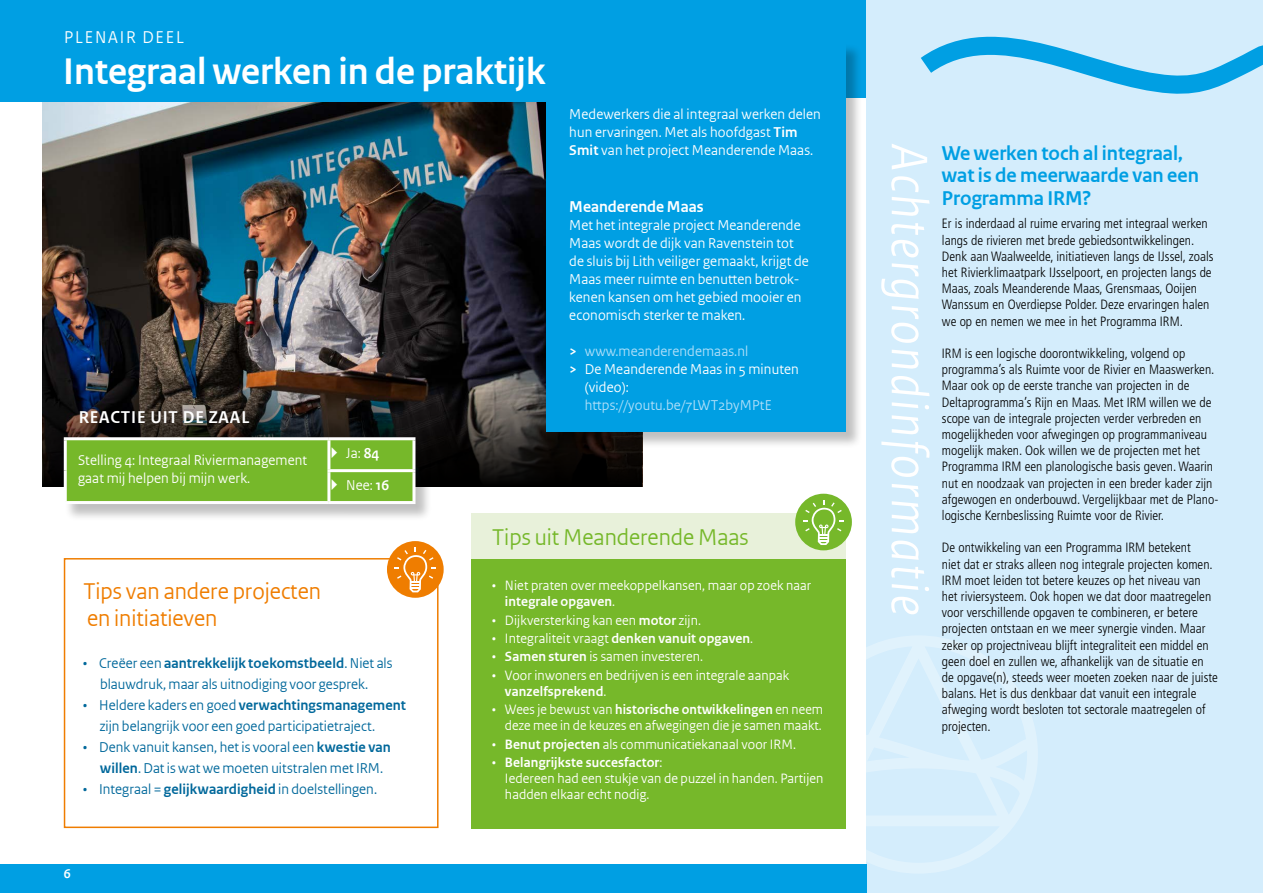
<style>
.page{position:relative;width:1263px;height:893px;background:#fff}
.page>*{position:absolute;margin:0;border:0;box-sizing:border-box;transform-origin:0 0}
.t1{font:italic 54px "Rijksoverheid Sans Heading TT";letter-spacing:.04em;color:#fff}
.Kop_spread{font:700 39px "Rijksoverheid Sans Heading TT";color:#fff}
.kop_kader_rijtjes{font:24px/27px "Rijksoverheid Sans Heading TT";color:#ef7d00}
.kop_kader_rijtjes-2{font:24px "Rijksoverheid Sans Heading TT";color:#76b82a}
.kop_IRM-info{font:700 21px/22.5px "Rijksoverheid Sans Heading TT";color:#009fe3}
.stelling_kopje{font:700 18px "Rijksoverheid Sans Heading TT";letter-spacing:.05em;color:#fff}
.chapeau-wit{font:18px "Rijksoverheid Sans Heading TT";letter-spacing:.1em;color:#fff}
.Intro_kop{font:700 16.5px "Rijksoverheid Sans Heading TT";color:#fff}
.Intro{font:15px/18px "Rijksoverheid Sans Heading TT";letter-spacing:.01em;color:#fff}
.citaten-klein_als_bo{font:15px/21px "Rijksoverheid Sans Heading TT";letter-spacing:.005em;color:#01689b}
.citaiten_inspr_1{font:15px/21px "Rijksoverheid Sans Heading TT";letter-spacing:.005em;color:#01689b;text-align:center}
.Stelling_body{font:15px/18px "Rijksoverheid Sans Heading TT";letter-spacing:.01em;color:#fff}
.Intro-2{font:15px "Rijksoverheid Sans Heading TT";letter-spacing:.01em;color:#afdff9}
.t2{font:14.25px/16.2px "Rijksoverheid Sans Heading TT";letter-spacing:.01em;color:#fff}
.Plattetekst_informat{font:300 condensed 13.5px/16.2px "Frutiger LT Std";color:#000}
.t3{font:700 13.5px "Rijksoverheid Sans Heading TT";color:#fff}
.s1{font-weight:700}
.s2{font-weight:700;color:#fff}
.s3{color:#afdff9}
</style>
<div class="page">
<img style="left:43px;top:102px;width:503px;height:276px">
<div style="left:0;top:0;width:930px;height:98px;background:#009fe3"></div>
<div style="left:867px;top:0;width:396px;height:893px;background:#d4edfc"></div>
<svg style="left:799px;top:635px;width:239px;height:238px"></svg>
<div style="left:0;top:864px;width:867px;height:29px;background:#009fe3"></div>
<div style="left:0;top:43px;width:846px;height:59px;background:#009fe3"></div>
<svg style="left:43px;top:378px;width:599px;height:108px;background:#292421"></svg>
<div style="left:546px;top:44px;width:317px;height:405px;background:#000;opacity:.25"></div>
<div style="left:546px;top:43px;width:300px;height:389px;background:#009fe3"></div>
<svg style="left:921px;top:36px;width:342px;height:58px"></svg>
<div style="left:64px;top:412px;width:369px;height:110px;background:#000;opacity:.25"></div>
<hr style="left:327px;top:469px;width:88px;height:3px;background:#fff">
<hr style="left:64px;top:437px;width:265px;height:3px;background:#fff">
<hr style="left:64px;top:440px;width:3px;height:31px;background:#fff">
<hr style="left:64px;top:471px;width:3px;height:30px;background:#fff">
<hr style="left:64px;top:501px;width:265px;height:3px;background:#fff">
<hr style="left:329px;top:437px;width:86px;height:3px;background:#fff">
<hr style="left:412px;top:440px;width:3px;height:29px;background:#fff">
<hr style="left:412px;top:472px;width:3px;height:29px;background:#fff">
<hr style="left:329px;top:501px;width:86px;height:3px;background:#fff">
<div style="left:471px;top:558px;width:375px;height:270px;background:#76b82a"></div>
<div style="left:471px;top:513px;width:375px;height:45px;background:#e8f1da"></div>
<div style="left:795px;top:494px;width:57px;height:56px;background:#76b82a;border-radius:50%"></div>
<svg style="left:803px;top:500px;width:41px;height:46px"></svg>
<div style="left:64px;top:558px;width:374px;height:270px;border:2px solid #ef7d00"></div>
<div style="left:387px;top:541px;width:57px;height:57px;background:#ef7d00;border-radius:50%"></div>
<svg style="left:395px;top:547px;width:41px;height:46px"></svg>
<svg style="left:65px;top:439px;width:349px;height:63px;background:#7ebc37"></svg>
<p class="chapeau-wit" style="left:64px;top:26px;width:121px">PLENAIR DEEL</p>
<p class="Kop_spread" style="left:63px;top:49px;width:484px">Integraal werken in de praktijk</p>
<p class="stelling_kopje" style="left:79px;top:407px;width:172px">REACTIE UIT DE ZAAL</p>
<p class="Stelling_body" style="left:78px;top:451px;width:231px">Stelling 4: Integraal Riviermanagement gaat mij helpen bij mijn werk.</p>
<p class="Stelling_body" style="left:346px;top:445px;width:35px">Ja: <span class="s1">84</span></p>
<p class="Stelling_body" style="left:346px;top:477px;width:44px">Nee: <span class="s1">16</span></p>
<p class="Intro" style="left:569px;top:106px;width:253px">Medewerkers die al integraal werken delen hun ervaringen. Met als hoofdgast <span class="s1">Tim<br>Smit</span> van het project Meanderende Maas.</p>
<p class="Intro_kop" style="left:569px;top:198px;width:136px">Meanderende Maas</p>
<p class="Intro" style="left:569px;top:217px;width:241px">Met het integrale project Meanderende Maas wordt de dijk van Ravenstein tot de sluis bij Lith veiliger gemaakt, krijgt de Maas meer ruimte en benutten betrok&shy;kenen kansen om het gebied mooier en economisch sterker te maken.</p>
<p class="Intro-2" style="left:569px;top:343px;width:181px"><span class="s2">&gt;</span> www.meanderendemaas.nl</p>
<p class="Intro" style="left:585px;top:361px;width:216px;text-indent:-15px"><span class="s1">&gt;</span> De Meanderende Maas in 5 minuten (video): <span class="s3">https://youtu.be/7LWT2byMPtE</span></p>
<p class="kop_kader_rijtjes" style="left:83px;top:578px;width:239px">Tips van andere projecten en initiatieven</p>
<p class="citaiten_inspr_1" style="left:83px;top:653px;width:311px">• Creëer een <span class="s1">aantrekkelijk toekomstbeeld</span>. Niet als blauwdruk, maar als uitnodiging voor gesprek.</p>
<p class="citaten-klein_als_bo" style="left:100px;top:695px;width:308px;text-indent:-17px">• Heldere kaders en goed <span class="s1">verwachtingsmanagement </span>zijn belangrijk voor een goed participatietraject.</p>
<p class="citaten-klein_als_bo" style="left:100px;top:737px;width:292px;text-indent:-17px">• Denk vanuit kansen, het is vooral een <span class="s1">kwestie van willen</span>. Dat is wat we moeten uitstralen met IRM.</p>
<p class="citaten-klein_als_bo" style="left:83px;top:779px;width:295px">• Integraal = <span class="s1">gelijkwaardigheid</span> in doelstellingen.</p>
<p class="t3" style="left:64px;top:866px;width:8px">6</p>
<p class="kop_kader_rijtjes-2" style="left:492px;top:523px;width:258px">Tips uit Meanderende Maas</p>
<p class="t2" style="left:505px;top:577px;width:308px;text-indent:-13px">• Niet praten over meekoppelkansen, maar op zoek naar <span class="s1">integrale opgaven</span>.</p>
<p class="t2" style="left:492px;top:612px;width:210px">• Dijkversterking kan een <span class="s1">motor</span> zijn.</p>
<p class="t2" style="left:492px;top:630px;width:262px">• Integraliteit vraagt <span class="s1">denken vanuit opgaven</span>.</p>
<p class="t2" style="left:492px;top:649px;width:212px">• <span class="s1">Samen sturen</span> is samen investeren.</p>
<p class="t2" style="left:505px;top:667px;width:286px;text-indent:-13px">• Voor inwoners en bedrijven is een integrale aanpak <span class="s1">vanzelfsprekend</span>.</p>
<p class="t2" style="left:492px;top:701px;width:332px;text-align:right">• Wees je bewust van <span class="s1">historische ontwikkelingen</span> en neem deze mee in de keuzes en afwegingen die je samen maakt.</p>
<p class="t2" style="left:492px;top:736px;width:305px">• <span class="s1">Benut projecten</span> als communicatiekanaal voor IRM.</p>
<p class="t2" style="left:505px;top:754px;width:320px;text-indent:-13px">• <span class="s1">Belangrijkste succesfactor</span>:<br>Iedereen had een stukje van de puzzel in handen. Partijen hadden elkaar echt nodig.</p>
<p class="t1" style="left:939px;top:144px;width:473px;rotate:90deg">Achtergrondinformatie</p>
<p class="kop_IRM-info" style="left:942px;top:142px;width:258px">We werken toch al integraal, wat is de meerwaarde van een<br>Programma IRM?</p>
<p class="Plattetekst_informat" style="left:942px;top:216px;width:273px">Er is inderdaad al ruime ervaring met integraal werken langs de rivieren met brede gebiedsontwikkelingen.<br>Denk aan Waalweelde, initiatieven langs de IJssel, zoals het Rivierklimaatpark IJsselpoort, en projecten langs de Maas, zoals Meanderende Maas, Grensmaas, Ooijen Wanssum en Overdiepse Polder. Deze ervaringen halen we op en nemen we mee in het Programma IRM.</p>
<p class="Plattetekst_informat" style="left:942px;top:345px;width:278px">IRM is een logische doorontwikkeling, volgend op programma’s als Ruimte voor de Rivier en Maaswerken.<br>Maar ook op de eerste tranche van projecten in de Deltaprogramma’s Rijn en Maas. Met IRM willen we de scope van de integrale projecten verder verbreden en mogelijkheden voor afwegingen op programmaniveau mogelijk maken. Ook willen we de projecten met het Programma IRM een planologische basis geven. Waarin nut en noodzaak van projecten in een breder kader zijn afgewogen en onderbouwd. Vergelijkbaar met de Plano&shy;logische Kernbeslissing Ruimte voor de Rivier.</p>
<p class="Plattetekst_informat" style="left:942px;top:540px;width:277px">De ontwikkeling van een Programma IRM betekent<br>niet dat er straks alleen nog integrale projecten komen.<br>IRM moet leiden tot betere keuzes op het niveau van het riviersysteem. Ook hopen we dat door maatregelen voor verschillende opgaven te combineren, er betere projecten ontstaan en we meer synergie vinden. Maar zeker op projectniveau blijft integraliteit een middel en geen doel en zullen we, afhankelijk van de situatie en de opgave(n), steeds weer moeten zoeken naar de juiste balans. Het is dus denkbaar dat vanuit een integrale afweging wordt besloten tot sectorale maatregelen of projecten.</p>
</div>
